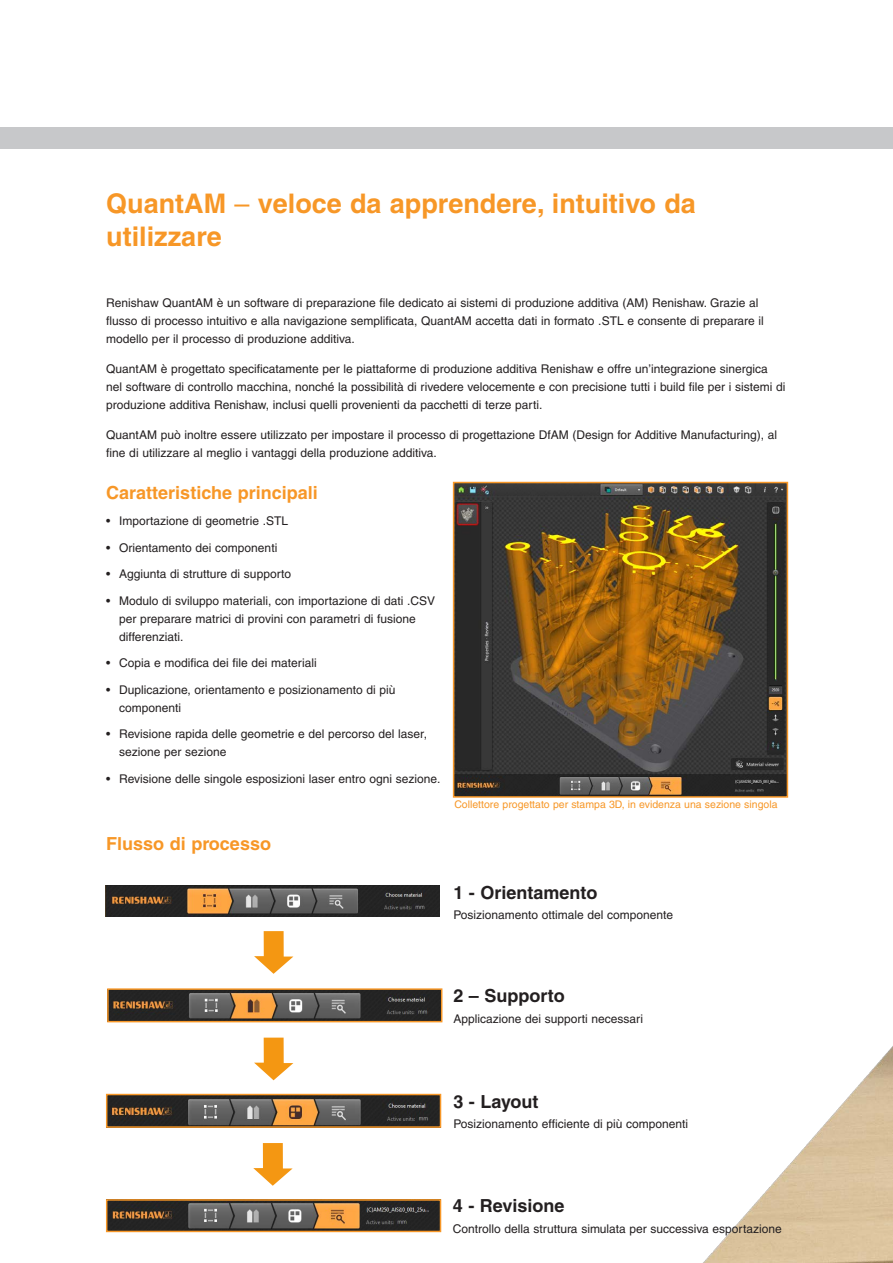
<style>
.page{position:relative;width:893px;height:1263px;background:#fff}
.page>*{position:absolute;margin:0;border:0;box-sizing:border-box;transform-origin:0 0}
.Heading{font:700 27px/33px "Helvetica";color:#f79727}
.Sub_heading{font:700 18px "Helvetica";color:#231f20}
.Sub_heading-2{font:700 18px "Helvetica";color:#f79727}
.Body_Text_8pt{font:12px/18px "Helvetica";color:#231f20}
.Caption_text_7pt{font:10.5px "Helvetica";color:#f79727}
.s1{font-weight:400}
</style>
<div class="page">
<div style="left:0;top:128px;width:893px;height:21px;background:#c7c8ca"></div>
<img style="left:456px;top:485px;width:329px;height:310px">
<div style="left:453px;top:482px;width:335px;height:316px;border:2px solid #f79727"></div>
<img style="left:641px;top:682px;width:252px;height:581px">
<img style="left:106px;top:885px;width:333px;height:32px">
<img style="left:110px;top:991px;width:329px;height:28px">
<div style="left:107px;top:988px;width:335px;height:34px;border:2px solid #f79727"></div>
<img style="left:109px;top:1097px;width:329px;height:28px">
<div style="left:106px;top:1094px;width:335px;height:34px;border:2px solid #f79727"></div>
<img style="left:109px;top:1202px;width:329px;height:27px">
<div style="left:106px;top:1199px;width:335px;height:33px;border:2px solid #f79727"></div>
<svg style="left:254px;top:931px;width:39px;height:43px"></svg>
<svg style="left:254px;top:1037px;width:39px;height:43px"></svg>
<svg style="left:253px;top:1143px;width:40px;height:43px"></svg>
<p class="Heading" style="left:106px;top:186px;width:591px">QuantAM <span class="s1">–</span> veloce da apprendere, intuitivo da utilizzare</p>
<p class="Body_Text_8pt" style="left:106px;top:294px;width:659px">Renishaw QuantAM è un software di preparazione file dedicato ai sistemi di produzione additiva (AM) Renishaw. Grazie al flusso di processo intuitivo e alla navigazione semplificata, QuantAM accetta dati in formato .STL e consente di preparare il modello per il processo di produzione additiva.</p>
<p class="Body_Text_8pt" style="left:106px;top:360px;width:681px">QuantAM è progettato specificatamente per le piattaforme di produzione additiva Renishaw e offre un’integrazione sinergica nel software di controllo macchina, nonché la possibilità di rivedere velocemente e con precisione tutti i build file per i sistemi di produzione additiva Renishaw, inclusi quelli provenienti da pacchetti di terze parti.</p>
<p class="Body_Text_8pt" style="left:106px;top:426px;width:672px">QuantAM può inoltre essere utilizzato per impostare il processo di progettazione DfAM (Design for Additive Manufacturing), al fine di utilizzare al meglio i vantaggi della produzione additiva.</p>
<p class="Sub_heading-2" style="left:106px;top:481px;width:213px">Caratteristiche principali</p>
<p class="Body_Text_8pt" style="left:106px;top:512px;width:183px">• Importazione di geometrie .STL</p>
<p class="Body_Text_8pt" style="left:106px;top:539px;width:173px">• Orientamento dei componenti</p>
<p class="Body_Text_8pt" style="left:106px;top:565px;width:186px">• Aggiunta di strutture di supporto</p>
<p class="Body_Text_8pt" style="left:119px;top:592px;width:318px;text-indent:-13px">• Modulo di sviluppo materiali, con importazione di dati .CSV per preparare matrici di provini con parametri di fusione differenziati.</p>
<p class="Body_Text_8pt" style="left:106px;top:654px;width:212px">• Copia e modifica dei file dei materiali</p>
<p class="Body_Text_8pt" style="left:119px;top:681px;width:278px;text-indent:-13px">• Duplicazione, orientamento e posizionamento di più componenti</p>
<p class="Body_Text_8pt" style="left:119px;top:725px;width:309px;text-indent:-13px">• Revisione rapida delle geometrie e del percorso del laser, sezione per sezione</p>
<p class="Body_Text_8pt" style="left:106px;top:770px;width:336px">• Revisione delle singole esposizioni laser entro ogni sezione.</p>
<p class="Sub_heading-2" style="left:106px;top:832px;width:166px">Flusso di processo</p>
<p class="Caption_text_7pt" style="left:454px;top:798px;width:325px">Collettore progettato per stampa 3D, in evidenza una sezione singola</p>
<p class="Sub_heading" style="left:453px;top:882px;width:146px">1 - Orientamento</p>
<p class="Body_Text_8pt" style="left:453px;top:906px;width:221px">Posizionamento ottimale del componente</p>
<p class="Sub_heading" style="left:453px;top:985px;width:113px">2 – Supporto</p>
<p class="Body_Text_8pt" style="left:453px;top:1009px;width:191px">Applicazione dei supporti necessari</p>
<p class="Sub_heading" style="left:453px;top:1090px;width:87px">3 - Layout</p>
<p class="Body_Text_8pt" style="left:453px;top:1115px;width:236px">Posizionamento efficiente di più componenti</p>
<p class="Sub_heading" style="left:453px;top:1195px;width:113px">4 - Revisione</p>
<p class="Body_Text_8pt" style="left:453px;top:1219px;width:330px">Controllo della struttura simulata per successiva esportazione</p>
</div>
